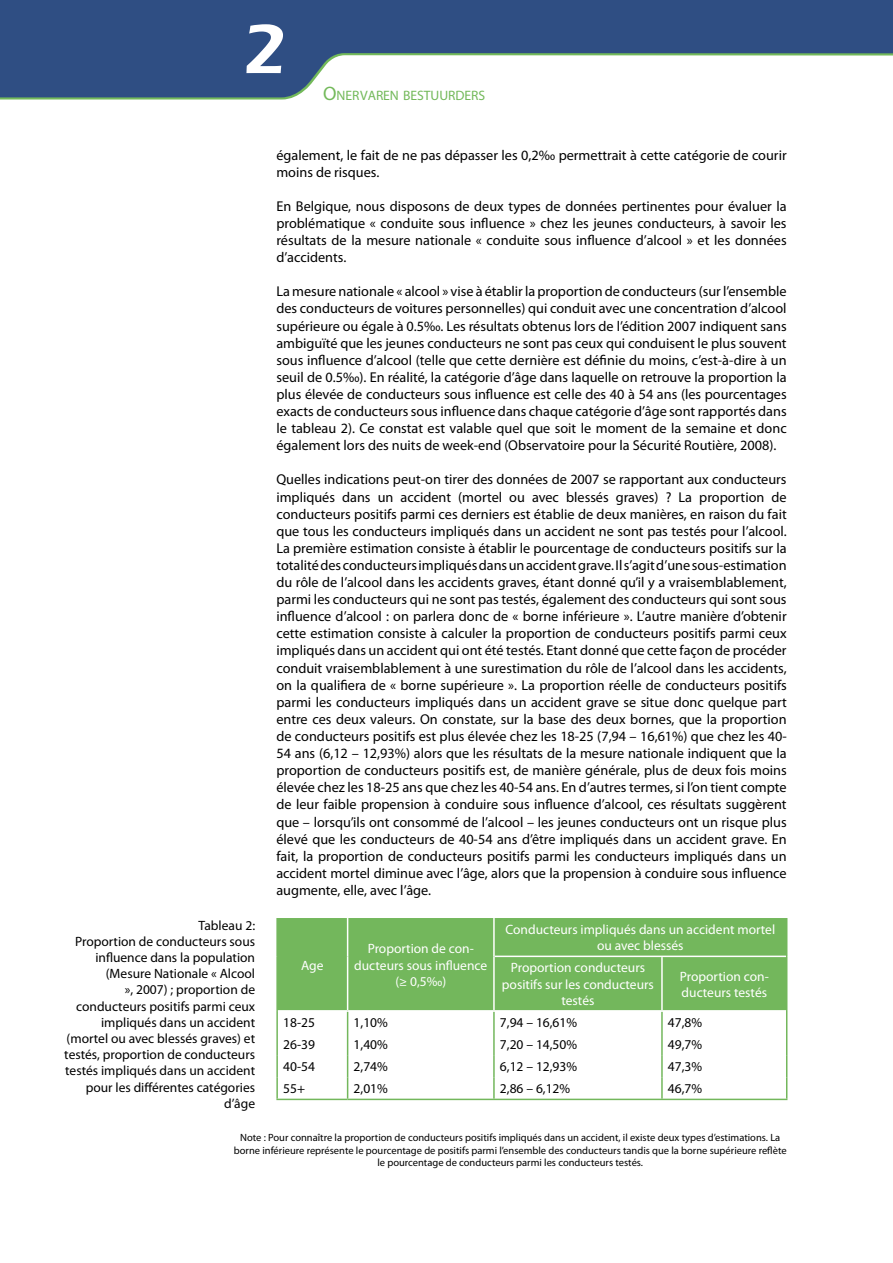
<style>
.page{position:relative;width:893px;height:1263px;background:#fff}
.page>*{position:absolute;margin:0;border:0;box-sizing:border-box;transform-origin:0 0}
.t1{font:600 72px "Eras ITC";color:#fff}
.t2{font:14.25px/17.1px "Myriad Pro";color:#000;text-align:justify}
.t3{font:13.65px "Myriad Pro";color:#73b95a}
.t4{font:13.5px/16.2px "Myriad Pro";color:#000;text-align:right}
.t5{font:13.5px/16.2px "Myriad Pro";color:#fff;text-align:center}
.t6{font:10.5px/12.6px "Myriad Pro";color:#000;text-align:center}
.s1{font-size:19.5px}
</style>
<div class="page">
<svg style="left:0;top:97px;width:294px;height:3px"></svg>
<svg style="left:0;top:0;width:893px;height:97px;fill:#2f4e83"></svg>
<div style="left:278px;top:918px;width:508px;height:92px;background:#73b75c"></div>
<hr style="left:276px;top:1011px;width:2px;height:22px;background:#73b75c">
<hr style="left:493px;top:1012px;width:2px;height:21px;background:#73b75c">
<hr style="left:661px;top:1012px;width:2px;height:21px;background:#73b75c">
<hr style="left:276px;top:1033px;width:2px;height:22px;background:#73b75c">
<hr style="left:493px;top:1033px;width:2px;height:22px;background:#73b75c">
<hr style="left:661px;top:1033px;width:2px;height:22px;background:#73b75c">
<hr style="left:276px;top:1055px;width:2px;height:22px;background:#73b75c">
<hr style="left:493px;top:1055px;width:2px;height:22px;background:#73b75c">
<hr style="left:661px;top:1055px;width:2px;height:22px;background:#73b75c">
<hr style="left:276px;top:1077px;width:2px;height:22px;background:#73b75c">
<svg style="left:347px;top:1012px;width:1px;height:87px"></svg>
<hr style="left:493px;top:1077px;width:2px;height:22px;background:#73b75c">
<hr style="left:661px;top:1077px;width:2px;height:22px;background:#73b75c">
<svg style="left:786px;top:1011px;width:1px;height:88px"></svg>
<hr style="left:276px;top:1099px;width:72px;height:1px;background:#73b75c">
<hr style="left:348px;top:1099px;width:146px;height:1px;background:#73b75c">
<hr style="left:494px;top:1099px;width:168px;height:1px;background:#73b75c">
<hr style="left:662px;top:1099px;width:125px;height:1px;background:#73b75c">
<hr style="left:276px;top:918px;width:2px;height:38px;background:#73b75c">
<hr style="left:276px;top:956px;width:2px;height:55px;background:#73b75c">
<hr style="left:347px;top:918px;width:1px;height:38px;background:#fff">
<hr style="left:347px;top:956px;width:1px;height:54px;background:#fff">
<hr style="left:493px;top:918px;width:2px;height:38px;background:#fff">
<hr style="left:493px;top:956px;width:2px;height:54px;background:#fff">
<hr style="left:786px;top:918px;width:1px;height:38px;background:#73b75c">
<hr style="left:495px;top:955px;width:167px;height:2px;background:#fff">
<hr style="left:662px;top:955px;width:124px;height:2px;background:#fff">
<hr style="left:661px;top:957px;width:2px;height:53px;background:#fff">
<hr style="left:786px;top:956px;width:1px;height:55px;background:#73b75c">
<h1 class="t1" style="left:243px;top:8px;width:45px">2</h1>
<p class="t3" style="left:323px;top:87px;width:164px"><span class="s1">O</span>NERVAREN BESTUURDERS</p>
<p class="t2" style="left:276px;top:146px;width:512px">également, le fait de ne pas dépasser les 0,2‰ permettrait à cette catégorie de courir moins de risques.</p>
<p class="t2" style="left:276px;top:197px;width:512px">En Belgique, nous disposons de deux types de données pertinentes pour évaluer la problématique « conduite sous influence » chez les jeunes conducteurs, à savoir les résultats de la mesure nationale « conduite sous influence d’alcool » et les données d’accidents.</p>
<p class="t2" style="left:276px;top:283px;width:512px">La mesure nationale « alcool » vise à établir la proportion de conducteurs (sur l’ensemble des conducteurs de voitures personnelles) qui conduit avec une concentration d’alcool supérieure ou égale à 0.5‰. Les résultats obtenus lors de l’édition 2007 indiquent sans ambiguïté que les jeunes conducteurs ne sont pas ceux qui conduisent le plus souvent sous influence d’alcool (telle que cette dernière est définie du moins, c’est-à-dire à un seuil de 0.5‰). En réalité, la catégorie d’âge dans laquelle on retrouve la proportion la plus élevée de conducteurs sous influence est celle des 40 à 54 ans (les pourcentages exacts de conducteurs sous influence dans chaque catégorie d’âge sont rapportés dans le tableau 2). Ce constat est valable quel que soit le moment de la semaine et donc également lors des nuits de week-end (Observatoire pour la Sécurité Routière, 2008).</p>
<p class="t2" style="left:276px;top:471px;width:512px">Quelles indications peut-on tirer des données de 2007 se rapportant aux conducteurs impliqués dans un accident (mortel ou avec blessés graves) ? La proportion de conducteurs positifs parmi ces derniers est établie de deux manières, en raison du fait que tous les conducteurs impliqués dans un accident ne sont pas testés pour l’alcool.<br>La première estimation consiste à établir le pourcentage de conducteurs positifs sur la totalité des conducteurs impliqués dans un accident grave. Il s’agit d’une sous-estimation du rôle de l’alcool dans les accidents graves, étant donné qu’il y a vraisemblablement, parmi les conducteurs qui ne sont pas testés, également des conducteurs qui sont sous influence d’alcool : on parlera donc de « borne inférieure ». L’autre manière d’obtenir cette estimation consiste à calculer la proportion de conducteurs positifs parmi ceux impliqués dans un accident qui ont été testés. Etant donné que cette façon de procéder conduit vraisemblablement à une surestimation du rôle de l’alcool dans les accidents, on la qualifiera de « borne supérieure ». La proportion réelle de conducteurs positifs parmi les conducteurs impliqués dans un accident grave se situe donc quelque part entre ces deux valeurs. On constate, sur la base des deux bornes, que la proportion de conducteurs positifs est plus élevée chez les 18-25 (7,94 – 16,61%) que chez les 40- 54 ans (6,12 – 12,93%) alors que les résultats de la mesure nationale indiquent que la proportion de conducteurs positifs est, de manière générale, plus de deux fois moins élevée chez les 18-25 ans que chez les 40-54 ans. En d’autres termes, si l’on tient compte de leur faible propension à conduire sous influence d’alcool, ces résultats suggèrent que – lorsqu’ils ont consommé de l’alcool – les jeunes conducteurs ont un risque plus élevé que les conducteurs de 40-54 ans d’être impliqués dans un accident grave. En fait, la proportion de conducteurs positifs parmi les conducteurs impliqués dans un accident mortel diminue avec l’âge, alors que la propension à conduire sous influence augmente, elle, avec l’âge.</p>
<p class="t4" style="left:64px;top:917px;width:192px">Tableau 2:<br>Proportion de conducteurs sous influence dans la population (Mesure Nationale « Alcool<br>», 2007) ; proportion de conducteurs positifs parmi ceux impliqués dans un accident (mortel ou avec blessés graves) et testés, proportion de conducteurs testés impliqués dans un accident pour les différentes catégories d’âge</p>
<p class="t5" style="left:505px;top:921px;width:271px">Conducteurs impliqués dans un accident mortel ou avec blessés</p>
<p class="t5" style="left:502px;top:960px;width:153px">Proportion conducteurs positifs sur les conducteurs testés</p>
<p class="t5" style="left:680px;top:968px;width:90px;text-align:left">Proportion con&shy;ducteurs testés</p>
<p class="t5" style="left:354px;top:940px;width:135px">Proportion de con&shy;ducteurs sous influence (≥ 0,5‰)</p>
<p class="t5" style="left:301px;top:957px;width:24px">Age</p>
<p class="t4" style="left:283px;top:1014px;width:33px">18-25</p>
<p class="t4" style="left:354px;top:1014px;width:36px">1,10%</p>
<p class="t4" style="left:500px;top:1014px;width:79px">7,94 – 16,61%</p>
<p class="t4" style="left:668px;top:1014px;width:36px">47,8%</p>
<p class="t4" style="left:283px;top:1036px;width:33px">26-39</p>
<p class="t4" style="left:354px;top:1036px;width:36px">1,40%</p>
<p class="t4" style="left:500px;top:1036px;width:79px">7,20 – 14,50%</p>
<p class="t4" style="left:668px;top:1036px;width:36px">49,7%</p>
<p class="t4" style="left:283px;top:1058px;width:33px">40-54</p>
<p class="t4" style="left:354px;top:1058px;width:36px">2,74%</p>
<p class="t4" style="left:500px;top:1058px;width:79px">6,12 – 12,93%</p>
<p class="t4" style="left:668px;top:1058px;width:36px">47,3%</p>
<p class="t4" style="left:283px;top:1080px;width:23px">55+</p>
<p class="t4" style="left:354px;top:1080px;width:36px">2,01%</p>
<p class="t4" style="left:500px;top:1080px;width:72px">2,86 – 6,12%</p>
<p class="t4" style="left:668px;top:1080px;width:36px">46,7%</p>
<p class="t6" style="left:234px;top:1131px;width:554px">Note : Pour connaître la proportion de conducteurs positifs impliqués dans un accident, il existe deux types d’estimations. La borne inférieure représente le pourcentage de positifs parmi l’ensemble des conducteurs tandis que la borne supérieure reflète le pourcentage de conducteurs parmi les conducteurs testés.</p>
</div>
